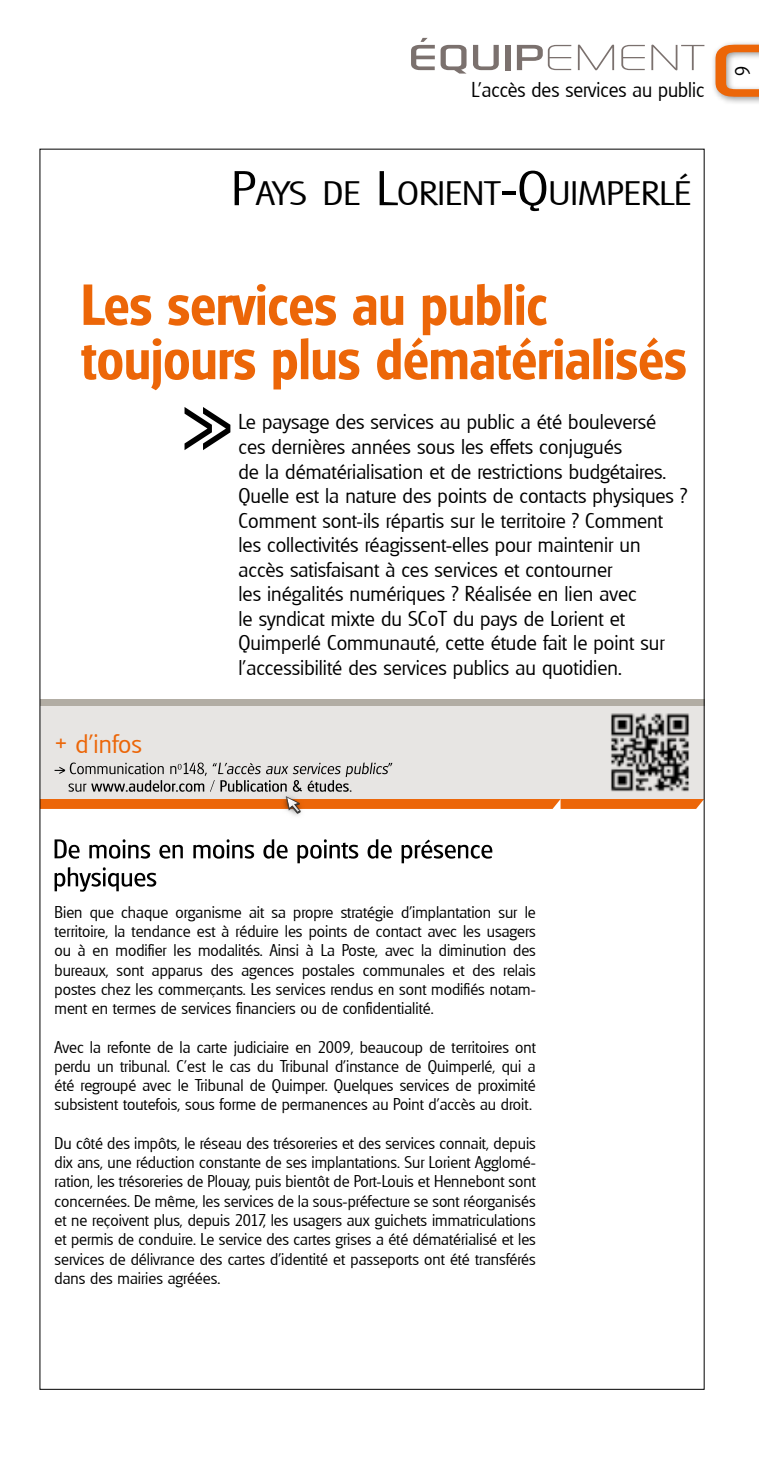
<style>
.page{position:relative;width:759px;height:1469px;background:#fff}
.page>*{position:absolute;margin:0;border:0;box-sizing:border-box;transform-origin:0 0}
.t1{font:600 56px/54.2px "Glasgow";color:#ec6608;scale:.93 1}
.t2{font:500 35px "Digital";color:#7b716e;scale:1.44 1}
.t3{font:300 33.07px "Glasgow";color:#000;scale:1.15 1}
.t4{font:300 26.25px "Glasgow";letter-spacing:.005em;color:#ec6608}
.t5{font:300 21px/24.5px "Glasgow";color:#000}
.t6{font:300 21px "Glasgow";color:#000;scale:.96 1}
.t7{font:300 16.62px/19.2px "Glasgow";color:#000;text-align:justify}
.s1{font-weight:300}
.s2{font-size:47.25px}
</style>
<div class="page">
<div style="left:40px;top:706px;width:664px;height:93px;background:#e7e5e3"></div>
<div style="left:40px;top:699px;width:664px;height:7px;background:#b2ada4"></div>
<div style="left:711px;top:40px;width:48px;height:65px;background:#000;opacity:.4"></div>
<svg style="left:716px;top:45px;width:43px;height:52px"></svg>
<svg style="left:55px;top:839px;width:437px;height:52px"></svg>
<svg style="left:185px;top:407px;width:45px;height:43px"></svg>
<img style="left:292px;top:814px;width:8px;height:2px">
<svg style="left:40px;top:762px;width:664px;height:52px"></svg>
<img style="left:611px;top:713px;width:79px;height:78px">
<h2 class="t2" style="left:408px;top:37px;width:207px">ÉQUIP<span class="s1">EMENT</span></h2>
<p class="t6" style="left:471px;top:75px;width:244px">L’accès des services au public</p>
<h3 class="t3" style="left:231px;top:171px;width:401px"><span class="s2">P</span>AYS DE <span class="s2">L</span>ORIENT<span class="s2">-Q</span>UIMPERLÉ</h3>
<h1 class="t1" style="left:81px;top:277px;width:652px">Les services au public toujours plus dématérialisés</h1>
<h3 class="t4" style="left:55px;top:726px;width:89px">+ d’infos</h3>
<p class="t5" style="left:239px;top:409px;width:450px">Le paysage des services au public a été bouleversé ces dernières années sous les effets conjugués<br>de la dématérialisation et de restrictions budgétaires.<br>Quelle est la nature des points de contacts physiques ?<br>Comment sont-ils répartis sur le territoire ? Comment les collectivités réagissent-elles pour maintenir un accès satisfaisant à ces services et contourner<br>les inégalités numériques ? Réalisée en lien avec<br>le syndicat mixte du SCoT du pays de Lorient et Quimperlé Communauté, cette étude fait le point sur l’accessibilité des services publics au quotidien.</p>
<p class="t6" style="left:729px;top:76px;width:12px;rotate:-90deg">9</p>
<p class="t7" style="left:55px;top:902px;width:483px">Bien que chaque organisme ait sa propre stratégie d’implantation sur le territoire, la tendance est à réduire les points de contact avec les usagers ou à en modifier les modalités. Ainsi à La Poste, avec la diminution des bureaux, sont apparus des agences postales communales et des relais postes chez les commerçants. Les services rendus en sont modifiés notam&shy;ment en termes de services financiers ou de confidentialité.</p>
<p class="t7" style="left:55px;top:1037px;width:483px">Avec la refonte de la carte judiciaire en 2009, beaucoup de territoires ont perdu un tribunal. C’est le cas du Tribunal d’instance de Quimperlé, qui a été regroupé avec le Tribunal de Quimper. Quelques services de proximité subsistent toutefois, sous forme de permanences au Point d’accès au droit.</p>
<p class="t7" style="left:55px;top:1133px;width:483px">Du côté des impôts, le réseau des trésoreries et des services connait, depuis dix ans, une réduction constante de ses implantations. Sur Lorient Agglomé&shy;ration, les trésoreries de Plouay, puis bientôt de Port-Louis et Hennebont sont concernées. De même, les services de la sous-préfecture se sont réorganisés et ne reçoivent plus, depuis 2017, les usagers aux guichets immatriculations et permis de conduire. Le service des cartes grises a été dématérialisé et les services de délivrance des cartes d’identité et passeports ont été transférés dans des mairies agréées.</p>
</div>
